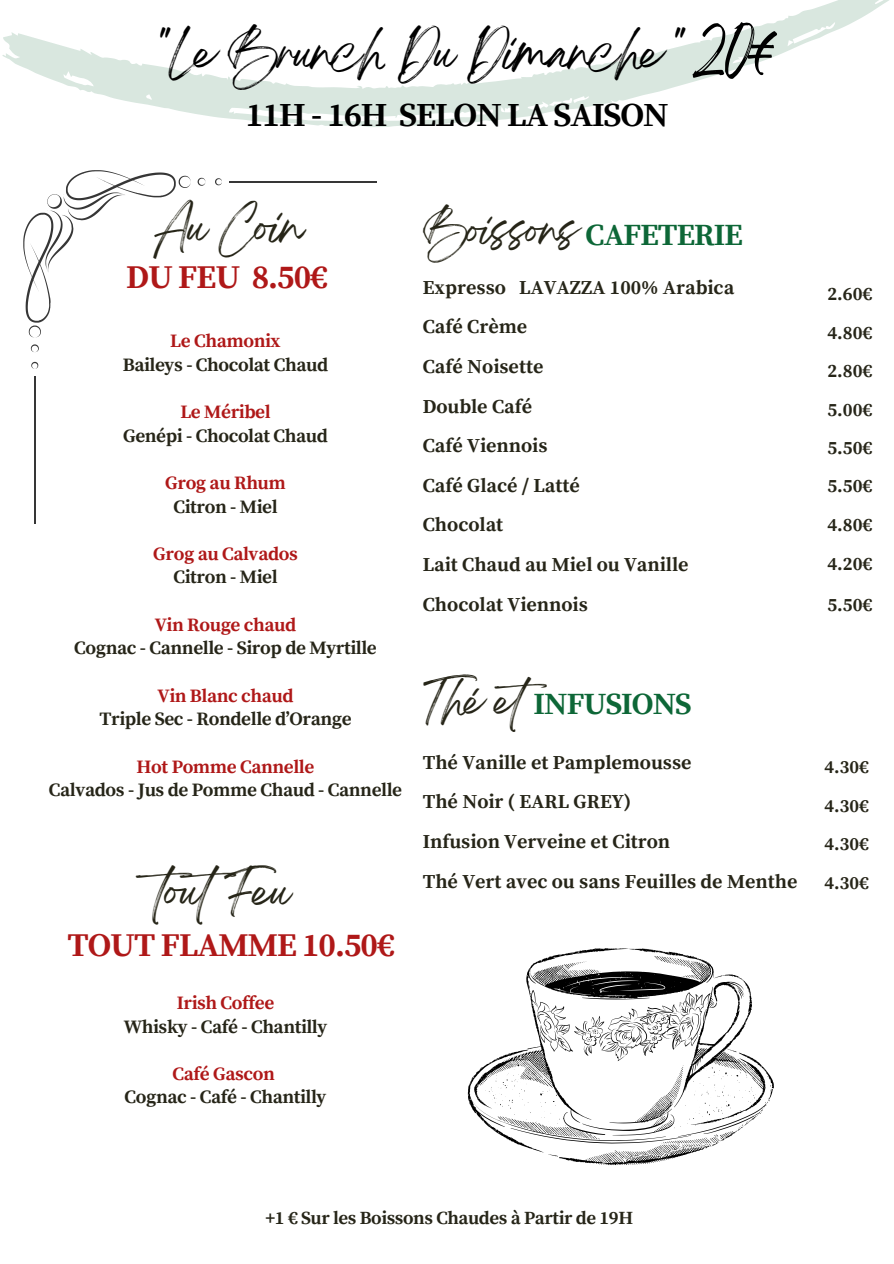
<style>
.page{position:relative;width:894px;height:1264px;background:#fff}
.page>*{position:absolute;margin:0;border:0;box-sizing:border-box;transform-origin:0 0}
.t1{font:52.95px "Breathing";color:#000}
.t2{font:42px "Breathing";letter-spacing:-.06em;color:#000}
.t3{font:40.05px "Breathing";letter-spacing:-.06em;color:#262518}
.t4{font:37.2px "Breathing";letter-spacing:-.06em;color:#262518}
.t5{font:700 33.45px "Source Serif Pro";letter-spacing:-.03em;color:#000}
.t6{font:700 33px "Source Serif Pro";letter-spacing:-.03em;color:#af1818}
.t7{font:700 30.75px "Source Serif Pro";letter-spacing:-.03em;color:#0d6737}
.t8{font:700 19.65px "Source Serif Pro";color:#262518}
.t9{font:700 18.9px "Source Serif Pro";letter-spacing:-.02em;color:#262518}
.t10{font:700 18.9px "Source Serif Pro";letter-spacing:-.02em;color:#af1818}
.t11{font:700 18.6px/38.4px "Source Serif Pro";color:#262518;text-align:justify}
.t12{font:700 18.45px "Source Serif Pro";letter-spacing:-.02em;color:#262518}
.t13{font:700 18.3px/38.4px "Source Serif Pro";color:#262518;text-align:justify}
</style>
<div class="page">
<svg style="left:2px;top:0;width:887px;height:127px"></svg>
<svg style="left:197px;top:178px;width:8px;height:8px"></svg>
<svg style="left:215px;top:178px;width:7px;height:7px"></svg>
<hr style="left:229px;top:181px;width:147px;height:1px;background:#000">
<svg style="left:31px;top:344px;width:8px;height:8px"></svg>
<svg style="left:31px;top:362px;width:7px;height:7px"></svg>
<hr style="left:34px;top:376px;width:1px;height:147px;background:#000">
<svg style="left:23px;top:170px;width:167px;height:167px"></svg>
<svg style="left:467px;top:948px;width:306px;height:217px"></svg>
<h2 class="t1" style="left:692px;top:29px;width:85px">20€</h2>
<p class="t2" style="left:160px;top:40px;width:528px">"Le Brunch Du Dimanche "</p>
<h1 class="t5" style="left:246px;top:95px;width:424px">11H - 16H SELON LA SAISON</h1>
<h4 class="t3" style="left:154px;top:215px;width:150px">Au Coin</h4>
<h5 class="t6" style="left:126px;top:258px;width:203px">DU FEU 8.50€</h5>
<h5 class="t10" style="left:170px;top:330px;width:112px">Le Chamonix</h5>
<p class="t9" style="left:123px;top:353px;width:207px">Baileys - Chocolat Chaud</p>
<p class="t10" style="left:180px;top:400px;width:92px">Le Méribel</p>
<p class="t9" style="left:123px;top:424px;width:206px">Genépi - Chocolat Chaud</p>
<p class="t10" style="left:165px;top:471px;width:122px">Grog au Rhum</p>
<p class="t9" style="left:173px;top:495px;width:106px">Citron - Miel</p>
<p class="t10" style="left:153px;top:542px;width:146px">Grog au Calvados</p>
<p class="t9" style="left:173px;top:566px;width:106px">Citron - Miel</p>
<p class="t10" style="left:155px;top:613px;width:143px">Vin Rouge chaud</p>
<p class="t9" style="left:74px;top:637px;width:304px">Cognac - Cannelle - Sirop de Myrtille</p>
<p class="t10" style="left:157px;top:684px;width:137px">Vin Blanc chaud</p>
<p class="t9" style="left:99px;top:708px;width:254px">Triple Sec - Rondelle d’Orange</p>
<p class="t10" style="left:137px;top:755px;width:179px">Hot Pomme Cannelle</p>
<p class="t9" style="left:49px;top:778px;width:354px">Calvados - Jus de Pomme Chaud - Cannelle</p>
<p class="t3" style="left:154px;top:879px;width:138px">to utFe u</p>
<p class="t6" style="left:68px;top:925px;width:328px">TOUT FLAMME 10.50€</p>
<h4 class="t10" style="left:177px;top:991px;width:99px">Irish Coffee</h4>
<h5 class="t9" style="left:124px;top:1015px;width:205px">Whisky - Café - Chantilly</h5>
<p class="t10" style="left:172px;top:1062px;width:104px">Café Gascon</p>
<p class="t9" style="left:124px;top:1086px;width:203px">Cognac - Café - Chantilly</p>
<p class="t4" style="left:423px;top:219px;width:157px">Boissons</p>
<p class="t7" style="left:585px;top:216px;width:159px">CAFETERIE</p>
<h3 class="t8" style="left:422px;top:276px;width:313px">Expresso LAVAZZA 100% Arabica</h3>
<p class="t8" style="left:422px;top:315px;width:106px">Café Crème</p>
<h5 class="t8" style="left:422px;top:355px;width:122px">Café Noisette</h5>
<h2 class="t8" style="left:422px;top:394px;width:111px">Double Café</h2>
<p class="t8" style="left:422px;top:434px;width:126px">Café Viennois</p>
<p class="t8" style="left:422px;top:474px;width:159px">Café Glacé / Latté</p>
<p class="t8" style="left:422px;top:513px;width:82px">Chocolat</p>
<p class="t8" style="left:422px;top:553px;width:267px">Lait Chaud au Miel ou Vanille</p>
<p class="t8" style="left:422px;top:592px;width:167px">Chocolat Viennois</p>
<p class="t4" style="left:423px;top:689px;width:142px">Thé et</p>
<p class="t7" style="left:533px;top:685px;width:159px">INFUSIONS</p>
<p class="t8" style="left:422px;top:750px;width:270px">Thé Vanille et Pamplemousse</p>
<p class="t8" style="left:422px;top:790px;width:210px">Thé Noir ( EARL GREY)</p>
<p class="t8" style="left:422px;top:830px;width:249px">Infusion Verveine et Citron</p>
<p class="t8" style="left:422px;top:869px;width:376px">Thé Vert avec ou sans Feuilles de Menthe</p>
<p class="t11" style="left:827px;top:275px;width:46px">2.60€ 4.80€ 2.80€ 5.00€ 5.50€ 5.50€ 4.80€</p>
<p class="t11" style="left:827px;top:545px;width:46px">4.20€</p>
<p class="t11" style="left:827px;top:586px;width:46px">5.50€</p>
<p class="t13" style="left:824px;top:749px;width:46px">4.30€</p>
<p class="t13" style="left:824px;top:787px;width:46px">4.30€ 4.30€ 4.30€</p>
<h2 class="t12" style="left:265px;top:1207px;width:369px">+1 € Sur les Boissons Chaudes à Partir de 19H</h2>
</div>
